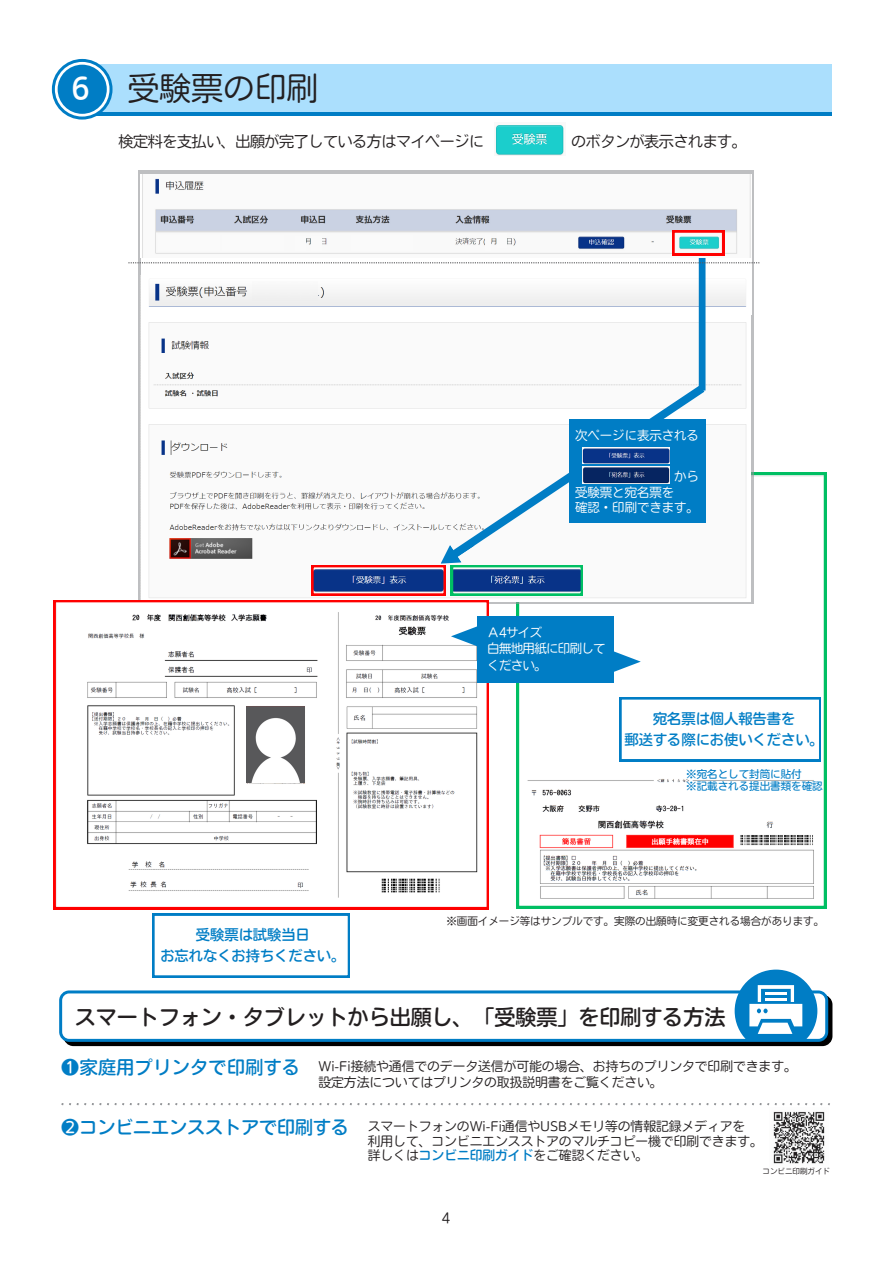
<style>
.page{position:relative;width:893px;height:1264px;background:#fff}
.page>*{position:absolute;margin:0;border:0;box-sizing:border-box;transform-origin:0 0}
.t1{font:31.5px "Nud Motoya Maru Std W2 b";letter-spacing:.01em;color:#231f20}
.t2{font:28.5px "Nud Motoya Maru Std W4";color:#fff}
.t3{font:21px "Nud Motoya Maru Std W4";color:#231f20}
.t4{font:18px "Nud Motoya Maru Std W4";color:#007dc5}
.t5{font:18px "Nud Motoya Maru Std W4";letter-spacing:.025em;color:#007dc5}
.t6{font:15px "Nud Motoya Maru Std W2 b";letter-spacing:-.025em;color:#231f20}
.t7{font:14.25px "Nud Motoya Maru Std W4";color:#007dc5}
.t8{font:13.5px "Nud Motoya Maru Std W2 b";color:#231f20}
.t9{font:12.75px "Nud Motoya Maru Std W2 b";color:#231f20}
.t10{font:12.45px "Nud Motoya Maru Std W2 b";color:#fff}
.t11{font:12.45px "Nud Motoya Maru Std W2 b";letter-spacing:-.05em;color:#fff}
.t12{font:10.5px "Nud Motoya Maru Std W2 b";color:#231f20}
.t13{font:10.5px "Nud Motoya Maru Std W3";color:#007dc5}
.t14{font:7.5px "Nud Motoya Maru Std W2 b";color:#231f20}
.s1{font-family:"Nud Motoya Maru Std W2 b"}
.s2{font-family:"Nud Motoya Maru Std W4";color:#007dc5}
</style>
<div class="page">
<img style="left:773px;top:1111px;width:52px;height:53px">
<svg style="left:69px;top:1103px;width:427px;height:2px"></svg>
<svg style="left:517px;top:473px;width:309px;height:435px"></svg>
<svg style="left:619px;top:697px;width:201px;height:64px"></svg>
<svg style="left:59px;top:913px;width:773px;height:133px"></svg>
<img style="left:140px;top:276px;width:610px;height:326px">
<svg style="left:54px;top:600px;width:435px;height:309px"></svg>
<div style="left:478px;top:616px;width:136px;height:66px;background:#007dc5"></div>
<svg style="left:451px;top:616px;width:27px;height:40px"></svg>
<svg style="left:614px;top:641px;width:26px;height:41px"></svg>
<svg style="left:311px;top:540px;width:271px;height:55px"></svg>
<svg style="left:440px;top:377px;width:273px;height:190px"></svg>
<div style="left:698px;top:258px;width:7px;height:132px;background:#007dc5"></div>
<div style="left:569px;top:419px;width:136px;height:104px;background:#007dc5"></div>
<img style="left:583px;top:466px;width:86px;height:17px">
<img style="left:583px;top:448px;width:86px;height:15px">
<img style="left:142px;top:174px;width:609px;height:83px">
<img style="left:344px;top:389px;width:222px;height:11px">
<img style="left:357px;top:371px;width:169px;height:10px">
<img style="left:253px;top:281px;width:64px;height:19px">
<svg style="left:128px;top:262px;width:631px;height:1px"></svg>
<svg style="left:672px;top:230px;width:52px;height:25px"></svg>
<img style="left:497px;top:233px;width:9px;height:15px">
<img style="left:486px;top:236px;width:4px;height:14px">
<img style="left:352px;top:236px;width:60px;height:14px">
<img style="left:311px;top:236px;width:10px;height:14px">
<img style="left:295px;top:236px;width:10px;height:14px">
<img style="left:223px;top:236px;width:60px;height:14px">
<img style="left:159px;top:236px;width:60px;height:14px">
<img style="left:496px;top:125px;width:68px;height:30px">
<div style="left:82px;top:64px;width:749px;height:50px;background:#abdffd"></div>
<hr style="left:82px;top:112px;width:749px;height:3px;background:#007dc5">
<svg style="left:52px;top:59px;width:60px;height:61px"></svg>
<div style="left:58px;top:65px;width:49px;height:49px;background:#007dc5;border-radius:50%"></div>
<p class="t2" style="left:72px;top:74px;width:19px">6</p>
<p class="t1" style="left:128px;top:72px;width:192px">受験票の印刷</p>
<p class="t6" style="left:119px;top:134px;width:367px">検定料を支払い、出願が完了している方はマイページに</p>
<p class="t6" style="left:571px;top:134px;width:177px">のボタンが表示されます。</p>
<p class="t10" style="left:575px;top:429px;width:125px">次ページに表示される</p>
<p class="t10" style="left:674px;top:470px;width:26px">から</p>
<p class="t10" style="left:575px;top:485px;width:101px">受験票と宛名票を</p>
<p class="t10" style="left:575px;top:501px;width:125px">確認・印刷できます。</p>
<p class="t7" style="left:196px;top:927px;width:111px">受験票は試験当日</p>
<p class="t7" style="left:160px;top:948px;width:186px">お忘れなくお持ちください。</p>
<p class="t10" style="left:487px;top:626px;width:56px">Ａ4サイズ</p>
<p class="t11" style="left:487px;top:642px;width:120px">白無地用紙に印刷して</p>
<p class="t10" style="left:487px;top:659px;width:61px">ください。</p>
<p class="t7" style="left:653px;top:711px;width:144px">宛名票は個人報告書を</p>
<p class="t7" style="left:624px;top:732px;width:201px">郵送する際にお使いください。</p>
<p class="t13" style="left:686px;top:768px;width:117px">※宛名として封筒に貼付</p>
<p class="t13" style="left:686px;top:781px;width:138px">※記載される提出書類を確認</p>
<p class="t12" style="left:446px;top:916px;width:379px">※画面イメージ等はサンプルです。実際の出願時に変更される場合があります。</p>
<p class="t3" style="left:75px;top:1006px;width:652px">スマートフォン・タブレットから出願し、「受験票」を印刷する方法</p>
<p class="t5" style="left:61px;top:1057px;width:240px"><span class="s1">❶</span>家庭用プリンタで印刷する</p>
<p class="t9" style="left:318px;top:1059px;width:480px">Wi-Fi接続や通信でのデータ送信が可能の場合、お持ちのプリンタで印刷できます。</p>
<p class="t9" style="left:318px;top:1075px;width:345px">設定方法についてはプリンタの取扱説明書をご覧ください。</p>
<p class="t4" style="left:61px;top:1117px;width:289px"><span class="s1">❷</span>コンビニエンスストアで印刷する</p>
<p class="t9" style="left:368px;top:1119px;width:379px">スマートフォンのWi-Fi通信やUSBメモリ等の情報記録メディアを</p>
<p class="t9" style="left:368px;top:1134px;width:396px">利用して、コンビニエンスストアのマルチコピー機で印刷できます。</p>
<p class="t9" style="left:368px;top:1149px;width:282px">詳しくは<span class="s2">コンビニ印刷ガイド</span>をご確認ください。</p>
<p class="t14" style="left:762px;top:1167px;width:69px">コンビニ印刷ガイド</p>
<p class="t8" style="left:441px;top:1210px;width:10px">4</p>
</div>
